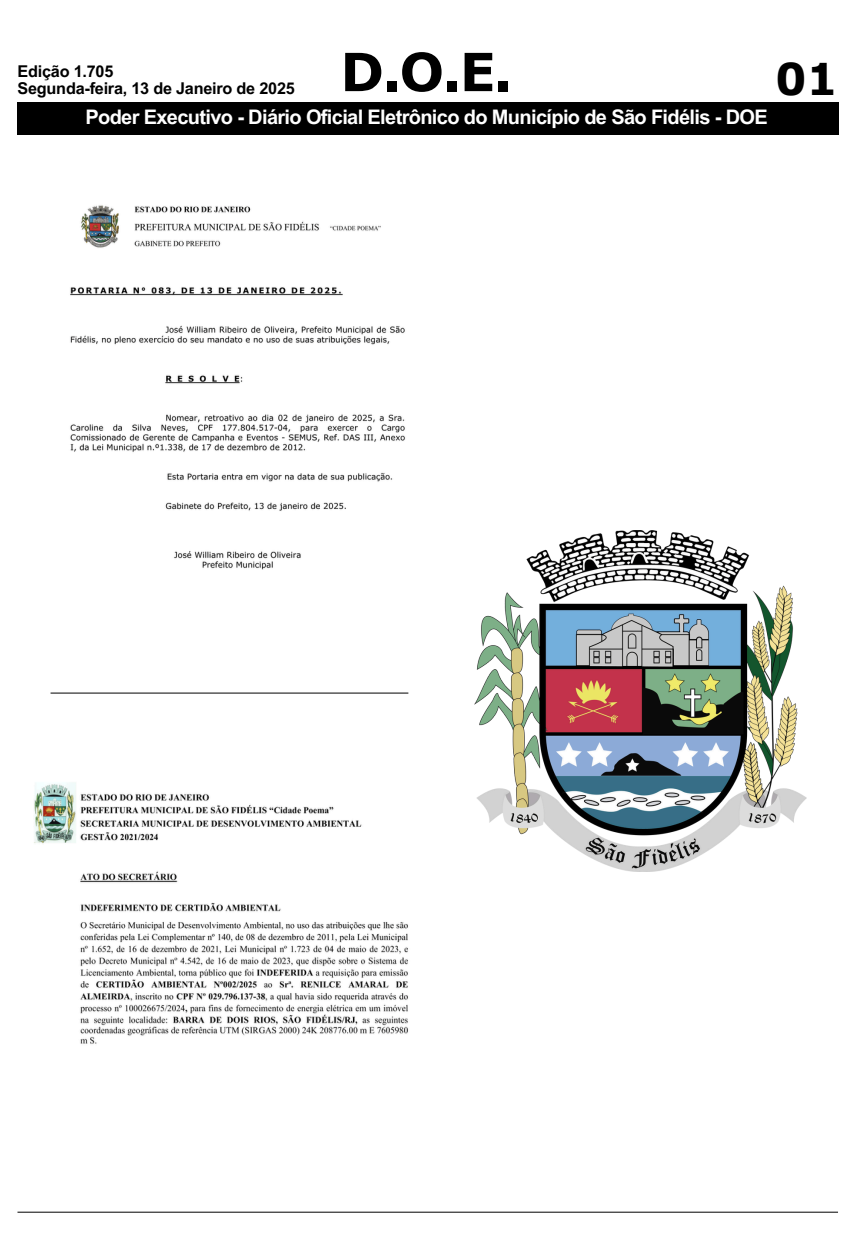
<style>
.page{position:relative;width:855px;height:1242px;background:#fff}
.page>*{position:absolute;margin:0;border:0;box-sizing:border-box;transform-origin:0 0}
.t1{font:700 52.62px "Verdana Pro";color:#000}
.t2{font:700 43.75px "Verdana Pro";color:#000}
.t3{font:700 20px "Arial MT Pro";letter-spacing:-.035em;color:#fff}
.t4{font:700 16.25px "Arial MT Pro";letter-spacing:-.015em;color:#000}
</style>
<div class="page">
<div style="left:17px;top:102px;width:821px;height:33px;background:#000"></div>
<hr style="left:17px;top:1211px;width:821px;height:1px;background:#000">
<hr style="left:51px;top:692px;width:357px;height:1px;background:#000">
<img style="left:70px;top:205px;width:335px;height:365px">
<img style="left:34px;top:782px;width:374px;height:262px">
<img style="left:474px;top:530px;width:332px;height:341px">
<p class="t4" style="left:17px;top:65px;width:97px">Edição 1.705</p>
<h2 class="t4" style="left:17px;top:83px;width:279px">Segunda-feira, 13 de Janeiro de 2025</h2>
<p class="t1" style="left:340px;top:38px;width:174px">D.O.E.</p>
<p class="t3" style="left:85px;top:109px;width:684px">Poder Executivo - Diário Oficial Eletrônico do Município de São Fidélis - DOE</p>
<h1 class="t2" style="left:775px;top:51px;width:64px">01</h1>
</div>
